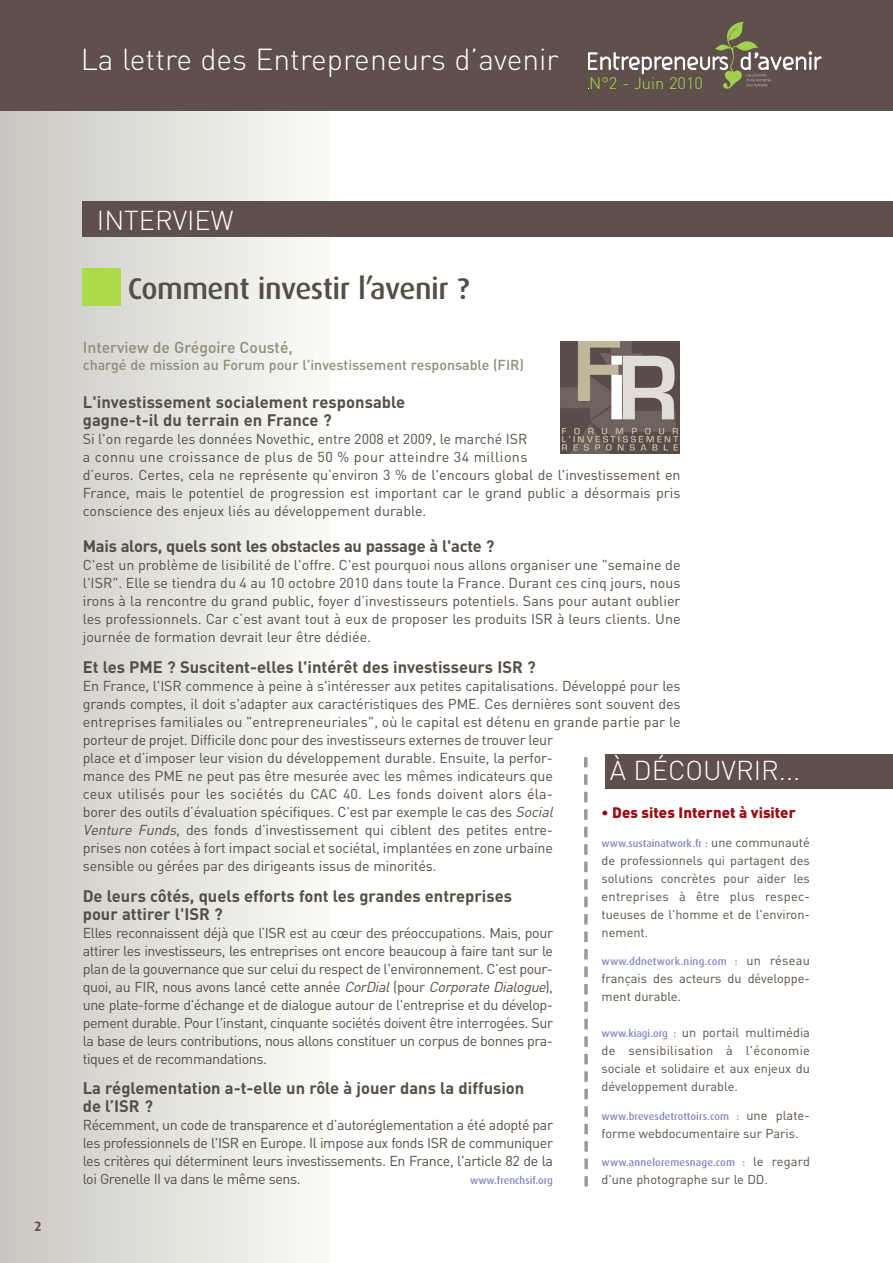
<style>
.page{position:relative;width:893px;height:1263px;background:#fff}
.page>*{position:absolute;margin:0;border:0;box-sizing:border-box;transform-origin:0 0}
.t1{font:300 30px "DIN";color:#fff}
.t2{font:500 30px "Dax";letter-spacing:-.015em;color:#554e44}
.t3{font:300 27px "DIN";color:#fff}
.t4{font:700 16.5px/18px "DIN";color:#554e44}
.t5{font:300 16.5px "DIN";color:#abdb4b}
.t6{font:500 15.75px "DIN";color:#8e8c7a}
.t7{font:900 15px "DIN";color:#970e13}
.t8{font:14.25px/18px "DIN";letter-spacing:-.01em;color:#554e44;text-align:justify}
.t9{font:500 14.25px "DIN";color:#8e8c7a}
.t10{font:700 13.5px "Dax";color:#5f504c}
.t11{font:12.75px/18px "DIN";color:#554e44;text-align:justify}
.t12{font:500 10.5px "Dax";letter-spacing:.005em;color:#8788c0}
.s1{font-style:italic}
.s2{font-family:"DIN";font-weight:400;font-size:12.75px;color:#554e44}
.s3{font-family:"Dax";font-weight:500;font-size:10.5px;color:#8788c0}
</style>
<div class="page">
<div style="left:0;top:0;width:331px;height:1263px;background:linear-gradient(to right,#cac6c1,#f9fcf5)"></div>
<div style="left:0;top:0;width:893px;height:111px;background:#5f504c"></div>
<svg style="left:588px;top:22px;width:233px;height:67px"></svg>
<div style="left:83px;top:201px;width:810px;height:35px;background:#5f504c"></div>
<div style="left:83px;top:268px;width:38px;height:38px;background:#abdb4b"></div>
<img style="left:561px;top:341px;width:119px;height:113px">
<div style="left:605px;top:754px;width:287px;height:34px;background:#5f504c"></div>
<svg style="left:584px;top:757px;width:4px;height:413px"></svg>
<svg style="left:584px;top:1176px;width:4px;height:10px"></svg>
<h1 class="t1" style="left:81px;top:42px;width:479px">La lettre des Entrepreneurs d’avenir</h1>
<p class="t5" style="left:589px;top:74px;width:115px">N°2 - Juin 2010</p>
<p class="t10" style="left:34px;top:1220px;width:9px">2</p>
<h2 class="t3" style="left:97px;top:205px;width:138px">INTERVIEW</h2>
<h1 class="t2" style="left:128px;top:276px;width:343px">Comment investir l’avenir ?</h1>
<p class="t6" style="left:83px;top:338px;width:211px">Interview de Grégoire Cousté,</p>
<p class="t9" style="left:83px;top:356px;width:443px">chargé de mission au Forum pour l'investissement responsable (FIR)</p>
<p class="t4" style="left:83px;top:393px;width:324px">L'investissement socialement responsable gagne-t-il du terrain en France ?</p>
<p class="t8" style="left:83px;top:430px;width:599px;text-align:left">Si l'on regarde les données Novethic, entre 2008 et 2009, le marché ISR<br>a connu une croissance de plus de 50 % pour atteindre 34 millions<br>d’euros. Certes, cela ne représente qu’environ 3 % de l'encours global de l'investissement en France, mais le potentiel de progression est important car le grand public a désormais pris conscience des enjeux liés au développement durable.</p>
<p class="t4" style="left:83px;top:537px;width:413px">Mais alors, quels sont les obstacles au passage à l'acte ?</p>
<p class="t8" style="left:83px;top:556px;width:599px">C'est un problème de lisibilité de l'offre. C'est pourquoi nous allons organiser une "semaine de l'ISR". Elle se tiendra du 4 au 10 octobre 2010 dans toute la France. Durant ces cinq jours, nous irons à la rencontre du grand public, foyer d’investisseurs potentiels. Sans pour autant oublier les professionnels. Car c’est avant tout à eux de proposer les produits ISR à leurs clients. Une journée de formation devrait leur être dédiée.</p>
<p class="t4" style="left:83px;top:658px;width:454px">Et les PME ? Suscitent-elles l'intérêt des investisseurs ISR ?</p>
<p class="t8" style="left:83px;top:677px;width:599px;text-align:left">En France, l'ISR commence à peine à s'intéresser aux petites capitalisations. Développé pour les grands comptes, il doit s'adapter aux caractéristiques des PME. Ces dernières sont souvent des entreprises familiales ou "entrepreneuriales", où le capital est détenu en grande partie par le porteur de projet. Difficile donc pour des investisseurs externes de trouver leur<br>place et d’imposer leur vision du développement durable. Ensuite, la perfor-<br>mance des PME ne peut pas être mesurée avec les mêmes indicateurs que<br>ceux utilisés pour les sociétés du CAC 40. Les fonds doivent alors éla-<br>borer des outils d’évaluation spécifiques. C'est par exemple le cas des <span class="s1">Social<br>Venture Funds</span>, des fonds d’investissement qui ciblent des petites entre-<br>prises non cotées à fort impact social et sociétal, implantées en zone urbaine<br>sensible ou gérées par des dirigeants issus de minorités.</p>
<p class="t4" style="left:83px;top:887px;width:431px">De leurs côtés, quels efforts font les grandes entreprises pour attirer l'ISR ?</p>
<p class="t8" style="left:83px;top:924px;width:472px">Elles reconnaissent déjà que l’ISR est au cœur des préoccupations. Mais, pour attirer les investisseurs, les entreprises ont encore beaucoup à faire tant sur le plan de la gouvernance que sur celui du respect de l'environnement. C’est pour&shy;quoi, au FIR, nous avons lancé cette année <span class="s1">CorDial</span>(pour <span class="s1">CorporateDialogue</span>), une plate-forme d'échange et de dialogue autour de l'entreprise et du dévelop&shy;pement durable. Pour l'instant, cinquante sociétés doivent être interrogées. Sur la base de leurs contributions, nous allons constituer un corpus de bonnes pra&shy;tiques et de recommandations.</p>
<p class="t4" style="left:83px;top:1080px;width:443px">La réglementation a-t-elle un rôle à jouer dans la diffusion de l’ISR ?</p>
<p class="t8" style="left:83px;top:1116px;width:472px">Récemment, un code de transparence et d’autoréglementation a été adopté par les professionnels de l'ISR en Europe. Il impose aux fonds ISR de communiquer les critères qui déterminent leurs investissements. En France, l'article 82 de la loi Grenelle II va dans le même sens.</p>
<h2 class="t3" style="left:610px;top:755px;width:192px">À DÉCOUVRIR...</h2>
<p class="t7" style="left:602px;top:804px;width:196px">• Des sites Internet à visiter</p>
<p class="t12" style="left:602px;top:838px;width:210px">www.sustainatwork.fr : <span class="s2">une communauté</span></p>
<p class="t11" style="left:602px;top:851px;width:210px">de professionnels qui partagent des solutions concrètes pour aider les entreprises à être plus respec&shy;tueuses de l'homme et de l'environ&shy;nement.</p>
<p class="t12" style="left:602px;top:957px;width:210px">www.ddnetwork.ning.com : <span class="s2">un réseau</span></p>
<p class="t11" style="left:602px;top:970px;width:210px">français des acteurs du développe&shy;ment durable.</p>
<p class="t11" style="left:602px;top:1024px;width:210px"><span class="s3">www.kiagi.org :</span> un portail multimédia de sensibilisation à l'économie sociale et solidaire et aux enjeux du développement durable.</p>
<p class="t12" style="left:602px;top:1111px;width:210px">www.brevesdetrottoirs.com : <span class="s2">une plate-</span></p>
<p class="t11" style="left:602px;top:1124px;width:198px">forme webdocumentaire sur Paris.</p>
<p class="t12" style="left:602px;top:1158px;width:210px">www.anneloremesnage.com : <span class="s2">le regard</span></p>
<p class="t11" style="left:602px;top:1171px;width:168px">d'une photographe sur le DD.</p>
<p class="t12" style="left:470px;top:1176px;width:84px">www.frenchsif.org</p>
</div>
